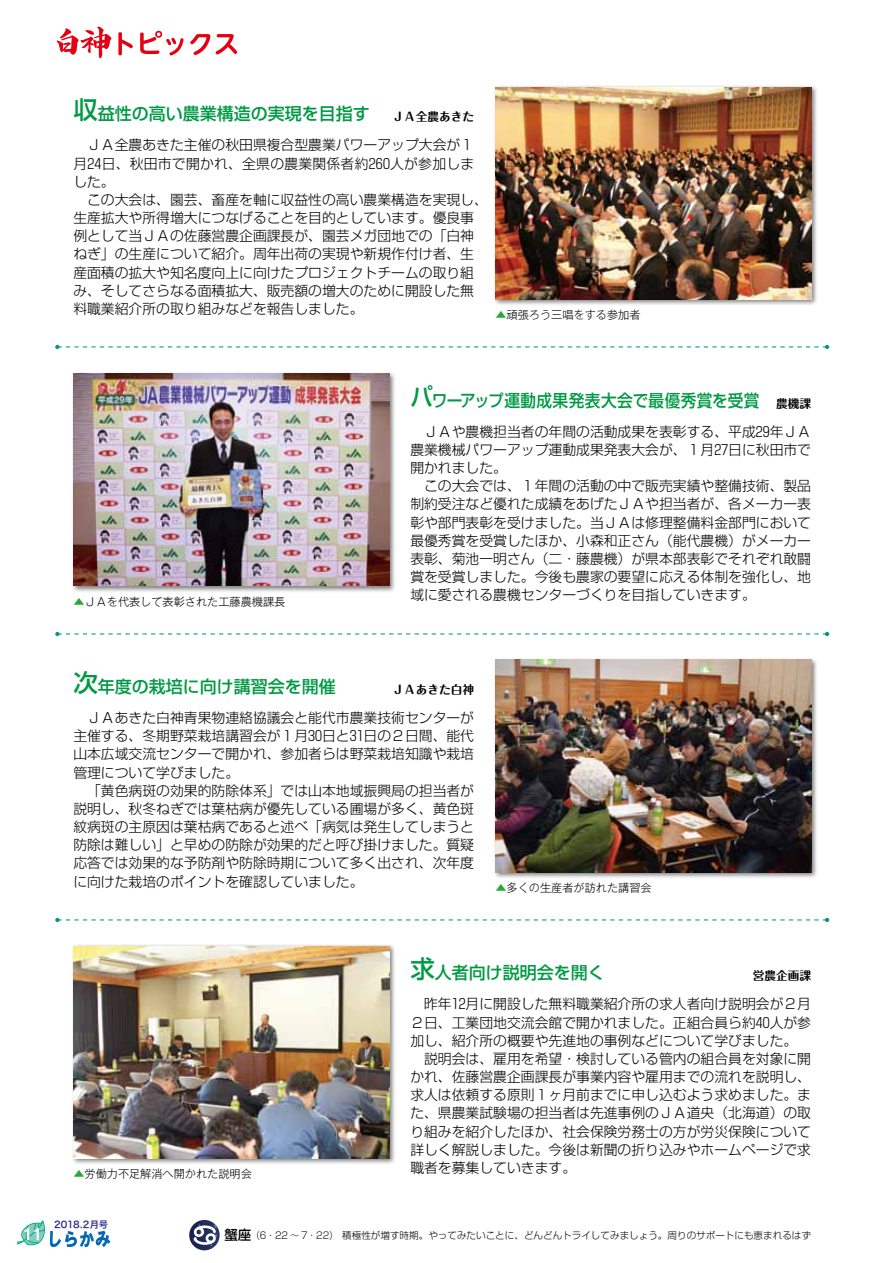
<style>
.page{position:relative;width:893px;height:1263px;background:#fff}
.page>*{position:absolute;margin:0;border:0;box-sizing:border-box;transform-origin:0 0}
.t1{font:500 16.95px "Shin Go Pr 6 N";color:#094}
.t2{font:500 16.95px "Shin Go Pr 6 N";letter-spacing:.02em;color:#094;scale:.92 1}
.t3{font:700 14.85px "Capie N Std De";color:#fff}
.t4{font:300 13.8px/18.1px "Shin Go Pr 6 N";color:#000}
.t5{font:700 11.7px "Maru Fo Pro";color:#000}
.t6{font:300 11.1px "Gothic MB101 Pr 6 N";color:#000}
.t7{font:300 9.6px "Shin Go Pr 6 N";color:#000;scale:.9 1}
.t8{font:9.3px "Hira Sans Old Std W6";letter-spacing:-.025em;color:#2f318f}
.s1{font-size:24.45px}
.s2{color:#2aa738}
.s3{font-weight:500;font-size:13.5px}
</style>
<div class="page">
<svg style="left:56px;top:26px;width:182px;height:33px"></svg>
<svg style="left:55px;top:632px;width:774px;height:4px"></svg>
<svg style="left:55px;top:345px;width:774px;height:4px"></svg>
<svg style="left:55px;top:918px;width:774px;height:4px"></svg>
<div style="left:71px;top:943px;width:325px;height:222px;background:#000;opacity:.5"></div>
<img style="left:73px;top:946px;width:316px;height:212px">
<div style="left:493px;top:85px;width:325px;height:222px;background:#000;opacity:.5"></div>
<img style="left:495px;top:87px;width:316px;height:213px">
<div style="left:71px;top:371px;width:325px;height:222px;background:#000;opacity:.5"></div>
<img style="left:73px;top:374px;width:316px;height:212px">
<div style="left:493px;top:657px;width:325px;height:222px;background:#000;opacity:.5"></div>
<img style="left:495px;top:660px;width:316px;height:212px">
<svg style="left:189px;top:1220px;width:31px;height:30px"></svg>
<svg style="left:189px;top:1222px;width:29px;height:26px"></svg>
<svg style="left:17px;top:1220px;width:94px;height:27px"></svg>
<p class="t1" style="left:73px;top:100px;width:298px"><span class="s1">収</span>益性の高い農業構造の実現を目指す</p>
<p class="t4" style="left:73px;top:135px;width:416px">　ＪＡ全農あきた主催の秋田県複合型農業パワーアップ大会が１月２４日、秋田市で開かれ、全県の農業関係者約２６０人が参加しました。<br>　この大会は、園芸、畜産を軸に収益性の高い農業構造を実現し、生産拡大や所得増大につなげることを目的としています。優良事例として当ＪＡの佐藤営農企画課長が、園芸メガ団地での「白神ねぎ」の生産について紹介。周年出荷の実現や新規作付け者、生産面積の拡大や知名度向上に向けたプロジェクトチームの取り組み、そしてさらなる面積拡大、販売額の増大のために開設した無料職業紹介所の取り組みなどを報告しました。</p>
<p class="t5" style="left:392px;top:108px;width:83px">ＪＡ全農あきた</p>
<p class="t6" style="left:495px;top:306px;width:147px"><span class="s2">▲</span>頑張ろう三唱をする参加者</p>
<p class="t6" style="left:73px;top:592px;width:214px"><span class="s2">▲</span>ＪＡを代表して表彰された工藤農機課長</p>
<p class="t2" style="left:410px;top:386px;width:381px"><span class="s1">パ</span>ワーアップ運動成果発表大会で最優秀賞を受賞</p>
<p class="t4" style="left:410px;top:421px;width:402px">　ＪＡや農機担当者の年間の活動成果を表彰する、平成２９年ＪＡ農業機械パワーアップ運動成果発表大会が、１月２７日に秋田市で開かれました。<br>　この大会では、１年間の活動の中で販売実績や整備技術、製品制約受注など優れた成績をあげたＪＡや担当者が、各メーカー表彰や部門表彰を受けました。当ＪＡは修理整備料金部門において最優秀賞を受賞したほか、小森和正さん（能代農機）がメーカー表彰、菊池一明さん（二・藤農機）が県本部表彰でそれぞれ敢闘賞を受賞しました。今後も農家の要望に応える体制を強化し、地域に愛される農機センターづくりを目指していきます。</p>
<p class="t5" style="left:776px;top:394px;width:37px">農機課</p>
<p class="t1" style="left:73px;top:672px;width:264px"><span class="s1">次</span>年度の栽培に向け講習会を開催</p>
<p class="t4" style="left:73px;top:707px;width:402px">　ＪＡあきた白神青果物連絡協議会と能代市農業技術センターが主催する、冬期野菜栽培講習会が１月３０日と３１日の２日間、能代山本広域交流センターで開かれ、参加者らは野菜栽培知識や栽培管理について学びました。<br>　「黄色病斑の効果的防除体系」では山本地域振興局の担当者が説明し、秋冬ねぎでは葉枯病が優先している圃場が多く、黄色斑紋病斑の主原因は葉枯病であると述べ「病気は発生してしまうと防除は難しい」と早めの防除が効果的だと呼び掛けました。質疑応答では効果的な予防剤や防除時期について多く出され、次年度に向けた栽培のポイントを確認していました。</p>
<p class="t5" style="left:392px;top:680px;width:83px">ＪＡあきた白神</p>
<p class="t6" style="left:495px;top:878px;width:158px"><span class="s2">▲</span>多くの生産者が訪れた講習会</p>
<p class="t6" style="left:73px;top:1165px;width:180px"><span class="s2">▲</span>労働力不足解消へ開かれた説明会</p>
<p class="t1" style="left:410px;top:959px;width:196px"><span class="s1">求</span>人者向け説明会を開く</p>
<p class="t4" style="left:410px;top:994px;width:402px">　昨年１２月に開設した無料職業紹介所の求人者向け説明会が２月<br>２日、工業団地交流会館で開かれました。正組合員ら約４０人が参加し、紹介所の概要や先進地の事例などについて学びました。　説明会は、雇用を希望・検討している管内の組合員を対象に開かれ、佐藤営農企画課長が事業内容や雇用までの流れを説明し、求人は依頼する原則１ヶ月前までに申し込むよう求めました。また、県農業試験場の担当者は先進事例のＪＡ道央（北海道）の取り組みを紹介したほか、社会保険労務士の方が労災保険について詳しく解説しました。今後は新聞の折り込みやホームページで求職者を募集していきます。</p>
<p class="t5" style="left:753px;top:966px;width:60px">営農企画課</p>
<p class="t8" style="left:54px;top:1217px;width:56px">2018.2月号</p>
<p class="t3" style="left:23px;top:1223px;width:20px">11</p>
<p class="t7" style="left:224px;top:1227px;width:653px"><span class="s3">蟹座</span>（6・22 〜 7・22）　積極性が増す時期。やってみたいことに、どんどんトライしてみましょう。周りのサポートにも恵まれるはず</p>
</div>
